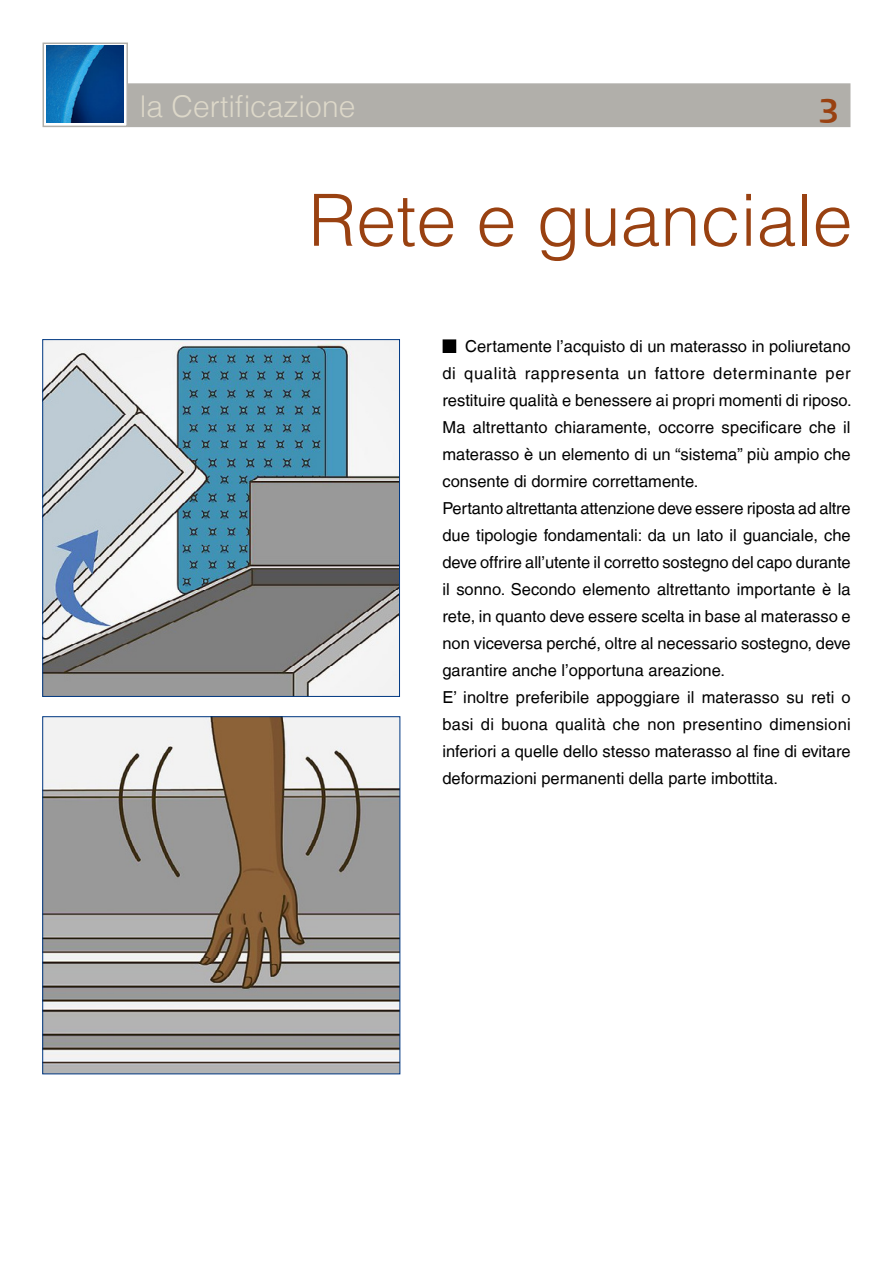
<style>
.page{position:relative;width:893px;height:1263px;background:#fff}
.page>*{position:absolute;margin:0;border:0;box-sizing:border-box;transform-origin:0 0}
.t1{font:300 72px "Helvetica LT";color:#994111}
.t2{font:36px "Aquiline Book Bold SWFTE";color:#994111}
.t3{font:300 30px "Helvetica LT";color:#ddd8c9}
.t4{font:16.5px/27px "Helvetica LT";color:#000}
</style>
<div class="page">
<div style="left:443px;top:340px;width:12px;height:12px;background:#000"></div>
<div style="left:443px;top:339px;width:13px;height:14px;border:2px solid #000"></div>
<div style="left:128px;top:83px;width:722px;height:44px;background:#b1afaa;border:2px solid #b1afaa"></div>
<svg style="left:43px;top:43px;width:85px;height:84px"></svg>
<img style="left:47px;top:46px;width:76px;height:76px">
<img style="left:45px;top:341px;width:353px;height:354px">
<div style="left:43px;top:339px;width:357px;height:358px;border:1px solid #003882"></div>
<img style="left:45px;top:718px;width:353px;height:354px">
<h3 class="t3" style="left:140px;top:88px;width:217px">la Certificazione</h3>
<h2 class="t2" style="left:818px;top:90px;width:23px">3</h2>
<h1 class="t1" style="left:308px;top:175px;width:546px">Rete e guanciale</h1>
<p class="t4" style="left:442px;top:333px;width:411px;text-indent:23px">Certamente l’acquisto di un materasso in poliuretano di qualità rappresenta un fattore determinante per restituire qualità e benessere ai propri momenti di riposo.<br>Ma altrettanto chiaramente, occorre specificare che il materasso è un elemento di un “sistema” più ampio che consente di dormire correttamente.<br>Pertanto altrettanta attenzione deve essere riposta ad altre due tipologie fondamentali: da un lato il guanciale, che deve offrire all’utente il corretto sostegno del capo durante il sonno. Secondo elemento altrettanto importante è la rete, in quanto deve essere scelta in base al materasso e non viceversa perché, oltre al necessario sostegno, deve garantire anche l’opportuna areazione.<br>E’ inoltre preferibile appoggiare il materasso su reti o basi di buona qualità che non presentino dimensioni inferiori a quelle dello stesso materasso al fine di evitare deformazioni permanenti della parte imbottita.</p>
</div>
